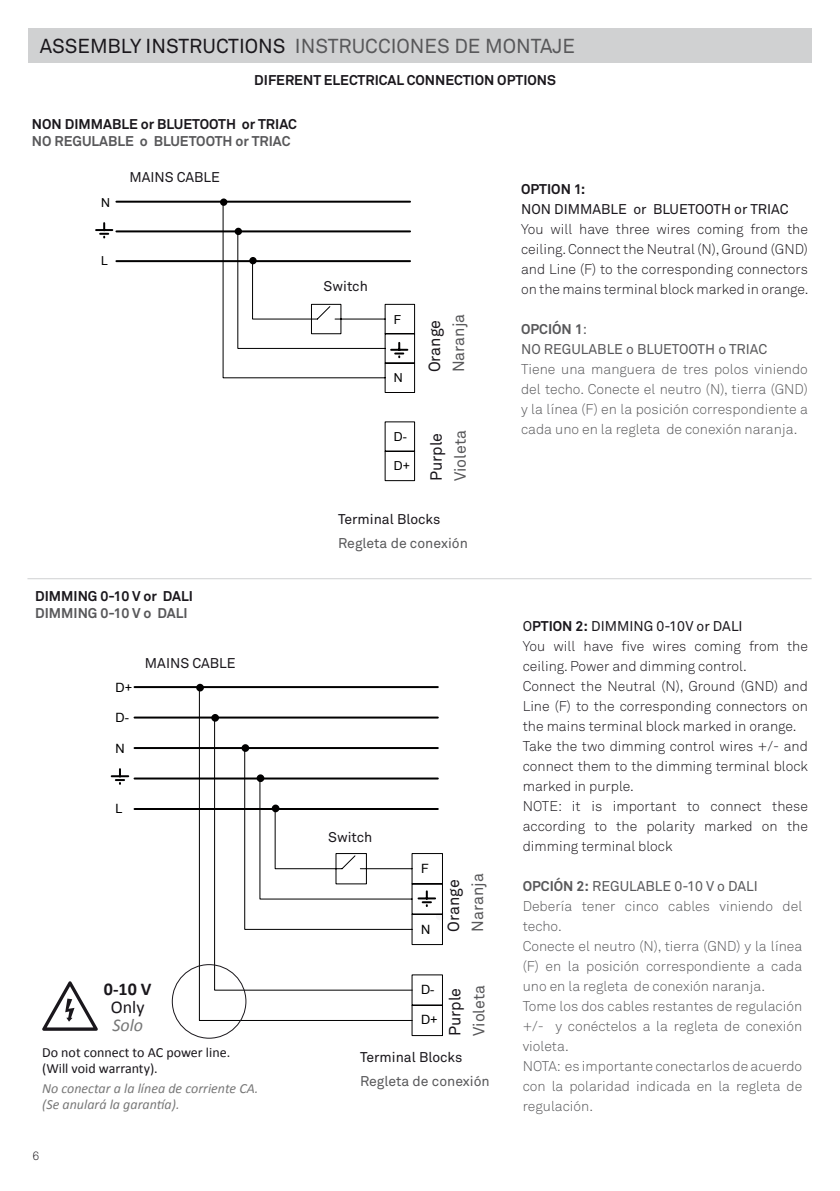
<style>
.page{position:relative;width:840px;height:1191px;background:#fff}
.page>*{position:absolute;margin:0;border:0;box-sizing:border-box;transform-origin:0 0}
.t1{font:20px "Akkurat";color:#58585a}
.t2{font:700 18px "Calibri";color:#1a171c}
.t3{font:18px "Calibri";color:#1a171c}
.t4{font:italic 18px "Calibri";color:#767777}
.t5{font:16px "Akkurat";color:#58585a}
.t6{font:16px "Akkurat";color:#1a171c}
.t7{font:300 14px/20px "Akkurat";color:#1a171c;text-align:justify}
.t8{font:300 14px/20px "Akkurat";color:#58585a;text-align:justify}
.t9{font:700 14px "Akkurat";color:#1a171c}
.t10{font:14px "Akkurat";color:#1a171c}
.t11{font:14px/20px "Akkurat";color:#58585a}
.t12{font:italic 14px/16px "Calibri";color:#787878}
.t13{font:700 14px "Akkurat";color:#58585a}
.t14{font:14px/16px "Calibri";color:#1a171c}
.t15{font:12.8px "Arial";color:#010000}
.t16{font:12.4px "Arial";color:#010000}
.t17{font:300 12px "Akkurat Pro";color:#1a171c}
.s1{color:#1a171c}
.s2{font-weight:700}
.s3{font-weight:400}
</style>
<div class="page">
<div style="left:28px;top:28px;width:783px;height:34px;background:#d0d1d2"></div>
<hr style="left:27px;top:578px;width:784px;height:1px;background:#d0d1d2">
<svg style="left:96px;top:223px;width:16px;height:15px"></svg>
<hr style="left:116px;top:201px;width:294px;height:2px;background:#010000">
<hr style="left:116px;top:230px;width:294px;height:2px;background:#010000">
<hr style="left:116px;top:260px;width:294px;height:2px;background:#010000">
<svg style="left:222px;top:200px;width:193px;height:281px"></svg>
<div style="left:220px;top:198px;width:7px;height:8px;border:4px solid #010000;border-radius:50%"></div>
<div style="left:234px;top:228px;width:8px;height:7px;border:4px solid #010000;border-radius:50%"></div>
<div style="left:249px;top:257px;width:7px;height:7px;border:4px solid #010000;border-radius:50%"></div>
<hr style="left:134px;top:686px;width:303px;height:2px;background:#010000">
<hr style="left:134px;top:716px;width:303px;height:2px;background:#010000">
<hr style="left:134px;top:747px;width:303px;height:2px;background:#010000">
<hr style="left:134px;top:777px;width:303px;height:2px;background:#010000">
<hr style="left:134px;top:808px;width:303px;height:2px;background:#010000">
<svg style="left:411px;top:747px;width:32px;height:289px"></svg>
<svg style="left:198px;top:686px;width:215px;height:335px"></svg>
<div style="left:211px;top:714px;width:8px;height:7px;border:4px solid #010000;border-radius:50%"></div>
<div style="left:196px;top:684px;width:8px;height:7px;border:4px solid #010000;border-radius:50%"></div>
<svg style="left:418px;top:891px;width:25px;height:31px"></svg>
<svg style="left:112px;top:769px;width:16px;height:15px"></svg>
<svg style="left:42px;top:981px;width:56px;height:49px"></svg>
<div style="left:172px;top:964px;width:74px;height:74px;border:1px solid #1a171c;border-radius:50%"></div>
<h1 class="t1" style="left:40px;top:33px;width:536px"><span class="s1">ASSEMBLY INSTRUCTIONS</span> INSTRUCCIONES DE MONTAJE</h1>
<p class="t9" style="left:254px;top:72px;width:303px">DIFERENT ELECTRICAL CONNECTION OPTIONS</p>
<p class="t9" style="left:32px;top:115px;width:266px">NON DIMMABLE or BLUETOOTH or TRIAC</p>
<p class="t13" style="left:32px;top:132px;width:260px">NO REGULABLE o BLUETOOTH or TRIAC</p>
<p class="t16" style="left:101px;top:194px;width:10px">N</p>
<p class="t16" style="left:101px;top:252px;width:8px">L</p>
<p class="t10" style="left:129px;top:168px;width:92px">MAINS CABLE</p>
<p class="t9" style="left:35px;top:588px;width:159px">DIMMING 0-10 V or DALI</p>
<p class="t13" style="left:35px;top:604px;width:154px">DIMMING 0-10 V o DALI</p>
<p class="t15" style="left:115px;top:679px;width:18px">D+</p>
<p class="t15" style="left:115px;top:709px;width:15px">D-</p>
<p class="t15" style="left:115px;top:739px;width:11px">N</p>
<p class="t10" style="left:145px;top:654px;width:92px">MAINS CABLE</p>
<p class="t15" style="left:115px;top:800px;width:9px">L</p>
<p class="t2" style="left:104px;top:977px;width:49px">0-10 V</p>
<p class="t3" style="left:111px;top:995px;width:35px">Only</p>
<p class="t4" style="left:112px;top:1012px;width:32px">Solo</p>
<p class="t14" style="left:42px;top:1044px;width:189px">Do not connect to AC power line. (Will void warranty).</p>
<p class="t12" style="left:42px;top:1079px;width:218px">No conectar a la línea de corriente CA. (Se anulará la garantía).</p>
<p class="t17" style="left:33px;top:1148px;width:8px">6</p>
<p class="t10" style="left:323px;top:277px;width:46px">Switch</p>
<p class="t16" style="left:393px;top:311px;width:9px">F</p>
<p class="t16" style="left:393px;top:369px;width:10px">N</p>
<p class="t6" style="left:424px;top:372px;width:54px;rotate:-90deg">Orange</p>
<p class="t5" style="left:448px;top:372px;width:60px;rotate:-90deg">Naranja</p>
<p class="t16" style="left:393px;top:428px;width:15px">D-</p>
<p class="t16" style="left:393px;top:457px;width:18px">D+</p>
<p class="t6" style="left:426px;top:481px;width:50px;rotate:-90deg">Purple</p>
<p class="t5" style="left:450px;top:481px;width:52px;rotate:-90deg">Violeta</p>
<p class="t10" style="left:338px;top:510px;width:104px">Terminal Blocks</p>
<p class="t11" style="left:338px;top:533px;width:131px">Regleta de conexión</p>
<p class="t10" style="left:328px;top:828px;width:46px">Switch</p>
<p class="t15" style="left:421px;top:860px;width:9px">F</p>
<p class="t15" style="left:421px;top:921px;width:11px">N</p>
<p class="t6" style="left:443px;top:931px;width:54px;rotate:-90deg">Orange</p>
<p class="t5" style="left:467px;top:931px;width:60px;rotate:-90deg">Naranja</p>
<p class="t15" style="left:421px;top:981px;width:15px">D-</p>
<p class="t15" style="left:421px;top:1011px;width:18px">D+</p>
<p class="t6" style="left:444px;top:1036px;width:50px;rotate:-90deg">Purple</p>
<p class="t5" style="left:468px;top:1036px;width:52px;rotate:-90deg">Violeta</p>
<p class="t10" style="left:360px;top:1047px;width:104px">Terminal Blocks</p>
<p class="t11" style="left:360px;top:1070px;width:131px">Regleta de conexión</p>
<p class="t9" style="left:520px;top:180px;width:66px">OPTION 1:</p>
<p class="t10" style="left:520px;top:200px;width:269px">NON DIMMABLE or BLUETOOTH or TRIAC</p>
<p class="t7" style="left:520px;top:218px;width:289px">You will have three wires coming from the ceiling. Connect the Neutral (N), Ground (GND) and Line (F) to the corresponding connectors on the mains terminal block marked in orange.</p>
<p class="t11" style="left:520px;top:318px;width:247px"><span class="s2">OPCIÓN 1</span>:<br>NO REGULABLE o BLUETOOTH o TRIAC</p>
<p class="t8" style="left:520px;top:358px;width:288px">Tiene una manguera de tres polos viniendo del techo. Conecte el neutro (N), tierra (GND) y la línea (F) en la posición correspondiente a cada uno en la regleta de conexión naranja.</p>
<p class="t7" style="left:522px;top:616px;width:286px;text-align:left"><span class="s3">O</span><span class="s2">PTION 2:</span> <span class="s3">DIMMING 0-10V or DALI<br></span>You will have five wires coming from the ceiling. Power and dimming control.<br>Connect the Neutral (N), Ground (GND) and Line (F) to the corresponding connectors on the mains terminal block marked in orange.<br>Take the two dimming control wires +/- and connect them to the dimming terminal block marked in purple.<br>NOTE: it is important to connect these according to the polarity marked on the dimming terminal block</p>
<p class="t8" style="left:522px;top:876px;width:281px;text-align:left"><span class="s2">OPCIÓN 2:</span> <span class="s3">REGULABLE 0-10 V o DALI<br></span>Debería tener cinco cables viniendo del techo.<br>Conecte el neutro (N), tierra (GND) y la línea (F) en la posición correspondiente a cada uno en la regleta de conexión naranja.<br>Tome los dos cables restantes de regulación +/- y conéctelos a la regleta de conexión violeta.<br>NOTA: es importante conectarlos de acuerdo con la polaridad indicada en la regleta de regulación.</p>
</div>
